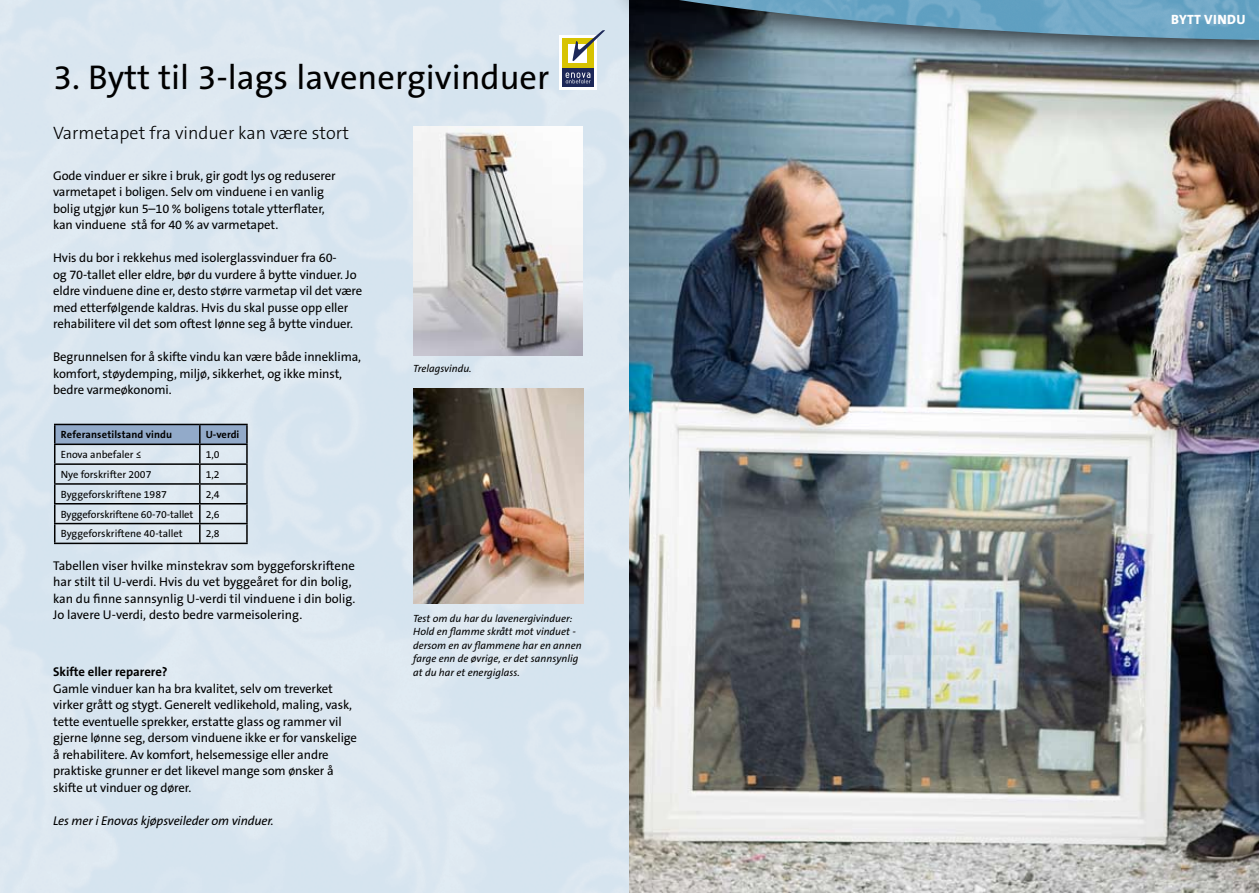
<style>
.page{position:relative;width:1259px;height:893px;background:#fff}
.page>*{position:absolute;margin:0;border:0;box-sizing:border-box;transform-origin:0 0}
.t1{font:34.5px "The Sans B5 Plain";color:#000}
.t2{font:300 18px "The Sans B3";color:#000}
.t3{font:800 13.5px "The Sans B8";letter-spacing:.02em;color:#fff}
.t4{font:12.75px/16.5px "The Sans B5 Plain";letter-spacing:-.01em;color:#000}
.t5{font:italic 12.75px "The Sans B5 Plain";letter-spacing:-.01em;color:#000}
.t6{font:700 12.75px "The Sans B7";color:#000}
.t7{font:italic 10.5px/13.5px "The Sans B5 Plain";color:#000}
.t8{font:10.5px/19.8px "The Sans B5 Plain";color:#000;text-align:justify}
.t9{font:700 10.5px "The Sans B7";letter-spacing:.01em;color:#000}
</style>
<div class="page">
<div style="left:0;top:0;width:629px;height:893px;background:#dae6f0"></div>
<img style="left:629px;top:68px;width:630px;height:825px">
<div style="left:609px;top:0;width:650px;height:68px;background:#000;opacity:.75"></div>
<img style="left:679px;top:0;width:580px;height:40px">
<svg style="left:54px;top:424px;width:194px;height:119px;background:#bbc7d3"></svg>
<hr style="left:54px;top:543px;width:146px;height:1px;background:#000">
<hr style="left:200px;top:543px;width:48px;height:1px;background:#000">
<img style="left:413px;top:126px;width:169px;height:230px">
<img style="left:413px;top:389px;width:170px;height:214px">
<div style="left:559px;top:35px;width:38px;height:54px;background:#fff"></div>
<div style="left:562px;top:38px;width:32px;height:32px;background:#d7c300"></div>
<div style="left:568px;top:44px;width:19px;height:19px;background:#fff"></div>
<svg style="left:572px;top:30px;width:33px;height:32px"></svg>
<svg style="left:562px;top:69px;width:32px;height:18px"></svg>
<svg style="left:565px;top:73px;width:25px;height:10px"></svg>
<h1 class="t1" style="left:53px;top:60px;width:498px">3. Bytt til 3-lags lavenergivinduer</h1>
<h2 class="t2" style="left:53px;top:124px;width:298px">Varmetapet fra vinduer kan være stort</h2>
<p class="t4" style="left:53px;top:167px;width:284px">Gode vinduer er sikre i bruk, gir godt lys og reduserer varmetapet i boligen. Selv om vinduene i en vanlig bolig utgjør kun 5–10 % boligens totale ytterflater, kan vinduene stå for 40 % av varmetapet.</p>
<p class="t4" style="left:53px;top:250px;width:311px">Hvis du bor i rekkehus med isolerglassvinduer fra 60-<br>og 70-tallet eller eldre, bør du vurdere å bytte vinduer. Jo eldre vinduene dine er, desto større varmetap vil det være med etterfølgende kaldras. Hvis du skal pusse opp eller rehabilitere vil det som oftest lønne seg å bytte vinduer.</p>
<p class="t4" style="left:53px;top:349px;width:309px">Begrunnelsen for å skifte vindu kan være både inneklima, komfort, støydemping, miljø, sikkerhet, og ikke minst, bedre varmeøkonomi.</p>
<p class="t9" style="left:61px;top:429px;width:113px">Referansetilstand vindu</p>
<p class="t9" style="left:206px;top:429px;width:35px">U-verdi</p>
<p class="t8" style="left:61px;top:445px;width:82px">Enova anbefaler ≤</p>
<p class="t8" style="left:206px;top:445px;width:15px">1,0</p>
<p class="t8" style="left:61px;top:465px;width:92px">Nye forskrifter 2007</p>
<p class="t8" style="left:206px;top:465px;width:15px">1,2</p>
<p class="t8" style="left:61px;top:485px;width:108px">Byggeforskriftene 1987</p>
<p class="t8" style="left:61px;top:485px;width:160px;text-indent:145px">2,4<br>Byggeforskriftene 60-70-tallet 2,6<br>Byggeforskriftene 40-tallet</p>
<p class="t8" style="left:206px;top:524px;width:15px">2,8</p>
<p class="t4" style="left:53px;top:558px;width:304px">Tabellen viser hvilke minstekrav som byggeforskriftene har stilt til U-verdi. Hvis du vet byggeåret for din bolig, kan du finne sannsynlig U-verdi til vinduene i din bolig.<br>Jo lavere U-verdi, desto bedre varmeisolering.</p>
<p class="t6" style="left:53px;top:665px;width:116px">Skifte eller reparere?</p>
<p class="t4" style="left:53px;top:680px;width:305px">Gamle vinduer kan ha bra kvalitet, selv om treverket virker grått og stygt. Generelt vedlikehold, maling, vask, tette eventuelle sprekker, erstatte glass og rammer vil gjerne lønne seg, dersom vinduene ikke er for vanskelige å rehabilitere. Av komfort, helsemessige eller andre praktiske grunner er det likevel mange som ønsker å skifte ut vinduer og dører.</p>
<p class="t5" style="left:53px;top:814px;width:222px">Les mer i Enovas kjøpsveileder om vinduer.</p>
<p class="t7" style="left:413px;top:362px;width:60px">Trelagsvindu.</p>
<p class="t7" style="left:413px;top:612px;width:170px">Test om du har du lavenergivinduer:<br>Hold en flamme skrått mot vinduet - dersom en av flammene har en annen farge enn de øvrige, er det sannsynlig at du har et energiglass.</p>
<p class="t3" style="left:1171px;top:12px;width:76px">BYTT VINDU</p>
</div>
